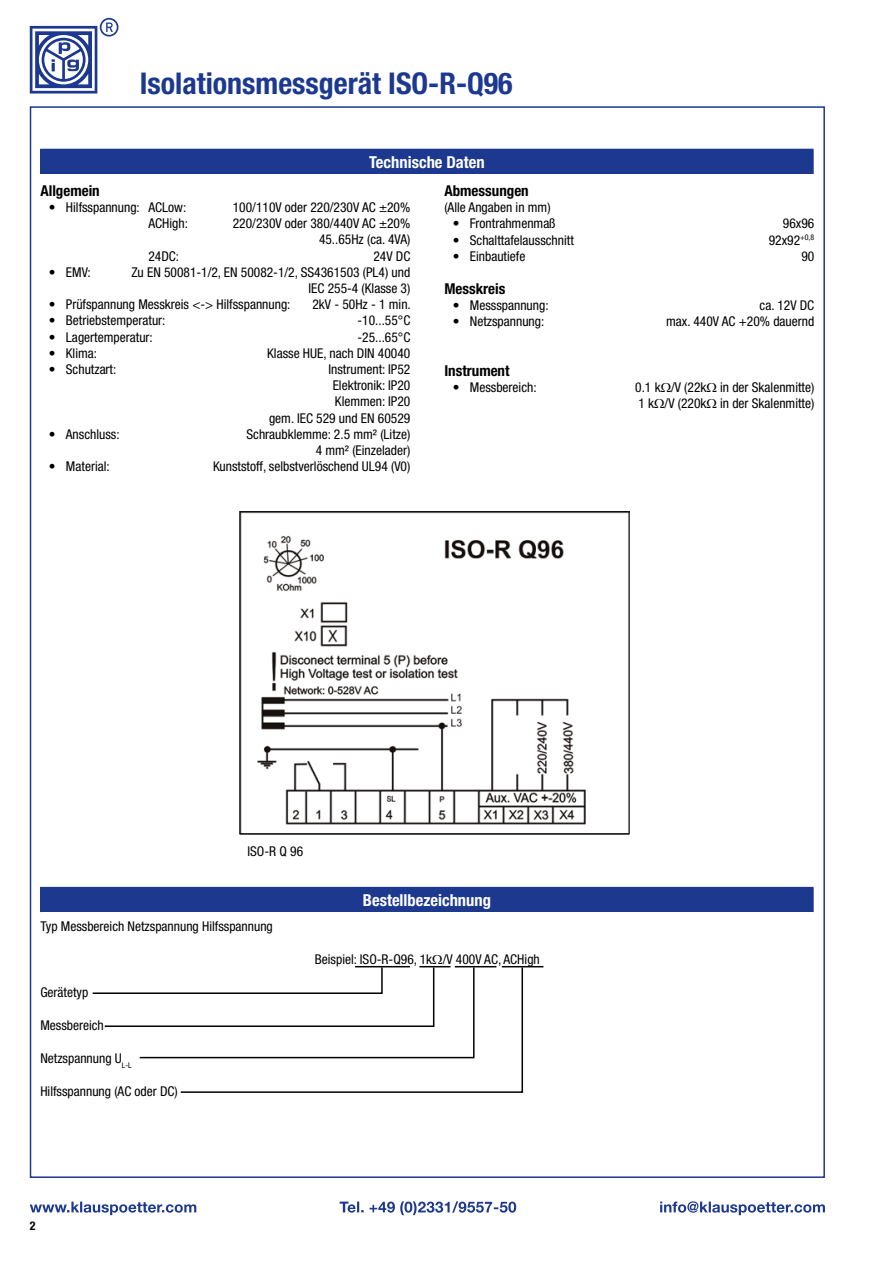
<style>
.page{position:relative;width:893px;height:1263px;background:#fff}
.page>*{position:absolute;margin:0;border:0;box-sizing:border-box;transform-origin:0 0}
.t1{font:700 condensed 30px "Helvetica Neue";color:#1c388f}
.t2{font:700 condensed 16.5px "Helvetica Neue";color:#fff}
.t3{font:700 condensed 15px "Helvetica Neue";color:#000}
.t4{font:condensed 13.5px/16.2px "Helvetica Neue";color:#000;text-align:right}
.t5{font:700 condensed 12px "Helvetica Neue";color:#000}
</style>
<div class="page">
<svg style="left:30px;top:18px;width:88px;height:76px"></svg>
<svg style="left:30px;top:1201px;width:166px;height:14px"></svg>
<svg style="left:660px;top:1201px;width:165px;height:14px"></svg>
<svg style="left:340px;top:1201px;width:176px;height:14px"></svg>
<div style="left:41px;top:149px;width:772px;height:25px;background:#1c388f"></div>
<hr style="left:40px;top:149px;width:774px;height:1px;background:#1c388f">
<svg style="left:40px;top:150px;width:1px;height:24px"></svg>
<svg style="left:813px;top:150px;width:1px;height:24px"></svg>
<img style="left:240px;top:511px;width:389px;height:322px">
<hr style="left:240px;top:833px;width:389px;height:2px;background:#000">
<div style="left:41px;top:887px;width:772px;height:25px;background:#1c388f"></div>
<hr style="left:40px;top:887px;width:774px;height:1px;background:#1c388f">
<svg style="left:40px;top:888px;width:1px;height:24px"></svg>
<svg style="left:813px;top:888px;width:1px;height:24px"></svg>
<hr style="left:502px;top:966px;width:41px;height:1px;background:#000">
<svg style="left:92px;top:965px;width:432px;height:128px"></svg>
<h1 class="t1" style="left:140px;top:65px;width:374px">Isolationsmessgerät ISO-R-Q96</h1>
<p class="t2" style="left:369px;top:152px;width:117px">Technische Daten</p>
<p class="t3" style="left:40px;top:181px;width:61px">Allgemein</p>
<p class="t4" style="left:49px;top:199px;width:139px">• Hilfsspannung: ACLow:</p>
<p class="t4" style="left:233px;top:199px;width:179px">100/110V oder 220/230V AC ±20%</p>
<p class="t4" style="left:148px;top:215px;width:41px">ACHigh:</p>
<p class="t4" style="left:233px;top:215px;width:179px">220/230V oder 380/440V AC ±20%<br>45..65Hz (ca. 4VA)</p>
<p class="t4" style="left:148px;top:248px;width:32px">24DC:</p>
<p class="t4" style="left:373px;top:248px;width:38px">24V DC</p>
<p class="t4" style="left:49px;top:264px;width:43px">• EMV:</p>
<p class="t4" style="left:131px;top:264px;width:280px">Zu EN 50081-1/2, EN 50082-1/2, SS4361503 (PL4) und<br>IEC 255-4 (Klasse 3)</p>
<p class="t4" style="left:49px;top:296px;width:243px">• Prüfspannung Messkreis &lt;-&gt; Hilfsspannung:</p>
<p class="t4" style="left:312px;top:296px;width:100px">2kV - 50Hz - 1 min.</p>
<p class="t4" style="left:49px;top:312px;width:118px">• Betriebstemperatur:</p>
<p class="t4" style="left:358px;top:312px;width:54px">-10...55°C</p>
<p class="t4" style="left:49px;top:329px;width:105px">• Lagertemperatur:</p>
<p class="t4" style="left:358px;top:329px;width:54px">-25...65°C</p>
<p class="t4" style="left:49px;top:345px;width:50px">• Klima:</p>
<p class="t4" style="left:267px;top:345px;width:145px">Klasse HUE, nach DIN 40040</p>
<p class="t4" style="left:49px;top:361px;width:69px">• Schutzart:</p>
<p class="t4" style="left:269px;top:361px;width:143px">Instrument: IP52<br>Elektronik: IP20<br>Klemmen: IP20<br>gem. IEC 529 und EN 60529</p>
<p class="t4" style="left:49px;top:426px;width:72px">• Anschluss:</p>
<p class="t4" style="left:246px;top:426px;width:165px">Schraubklemme: 2.5 mm² (Litze)<br>4 mm² (Einzelader)</p>
<p class="t4" style="left:49px;top:458px;width:62px">• Material:</p>
<p class="t4" style="left:213px;top:458px;width:199px">Kunststoff, selbstverlöschend UL94 (V0)</p>
<p class="t3" style="left:444px;top:181px;width:86px">Abmessungen</p>
<p class="t4" style="left:444px;top:199px;width:108px">(Alle Angaben in mm)</p>
<p class="t4" style="left:453px;top:215px;width:104px">• Frontrahmenmaß</p>
<p class="t4" style="left:783px;top:215px;width:33px">96x96</p>
<p class="t4" style="left:453px;top:232px;width:122px">• Schalttafelausschnitt</p>
<p class="t4" style="left:769px;top:232px;width:47px">92x92<sup>+0,8</sup></p>
<p class="t4" style="left:453px;top:248px;width:74px">• Einbautiefe</p>
<p class="t4" style="left:801px;top:248px;width:14px">90</p>
<p class="t3" style="left:444px;top:279px;width:63px">Messkreis</p>
<p class="t4" style="left:453px;top:297px;width:97px">• Messspannung:</p>
<p class="t4" style="left:760px;top:297px;width:56px">ca. 12V DC</p>
<p class="t4" style="left:453px;top:313px;width:93px">• Netzspannung:</p>
<p class="t4" style="left:666px;top:313px;width:150px">max. 440V AC +20% dauernd</p>
<p class="t3" style="left:444px;top:361px;width:67px">Instrument</p>
<p class="t4" style="left:453px;top:379px;width:85px">• Messbereich:</p>
<p class="t4" style="left:635px;top:379px;width:181px;text-align:left">0.1 k /V (22k in der Skalenmitte)<br>1 k /V (220k in der Skalenmitte)</p>
<p class="t4" style="left:247px;top:843px;width:57px">ISO-R Q 96</p>
<p class="t4" style="left:40px;top:918px;width:234px">Typ Messbereich Netzspannung Hilfsspannung</p>
<p class="t4" style="left:40px;top:984px;width:49px">Gerätetyp</p>
<p class="t4" style="left:40px;top:1017px;width:65px">Messbereich</p>
<p class="t4" style="left:40px;top:1050px;width:93px">Netzspannung U<sub>L-L</sub></p>
<p class="t4" style="left:40px;top:1083px;width:139px">Hilfsspannung (AC oder DC)</p>
<p class="t2" style="left:363px;top:890px;width:129px">Bestellbezeichnung</p>
<p class="t4" style="left:315px;top:951px;width:226px">Beispiel: ISO-R-Q96, 1k /V 400V AC, ACHigh</p>
<p class="t5" style="left:30px;top:1218px;width:7px">2</p>
</div>
